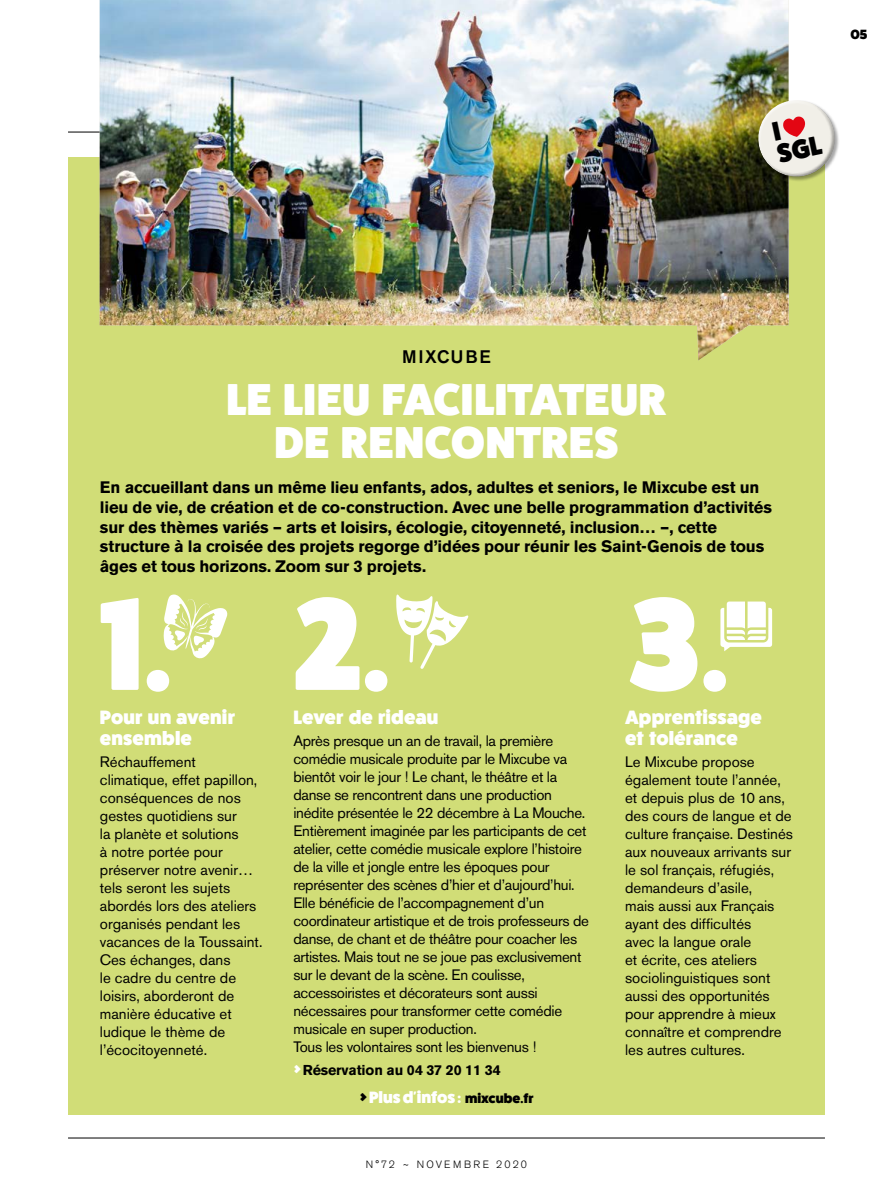
<style>
.page{position:relative;width:893px;height:1191px;background:#fff}
.page>*{position:absolute;margin:0;border:0;box-sizing:border-box;transform-origin:0 0}
.t1{font:131.55px "Fat Frank";color:#fff}
.quoi_de_neuf_titre_b{font:45px/43.5px "Fat Frank";letter-spacing:.005em;color:#fff;text-align:center}
.quoi_de_neuf_sous_ti{font:19.5px/21px "Fat Frank";letter-spacing:.005em;color:#fff}
.quoi_de_neuf_surtitr{font:500 18px "Akzidenz Grotesk BE";letter-spacing:.08em;color:#000}
.chapô{font:700 16.5px/19.8px "Akzidenz Grotesk BE";letter-spacing:-.01em;color:#000}
.t2{font:16.5px "Fat Frank";color:#fff}
.texte_ok{font:15px/18px "Akzidenz Grotesk BE";letter-spacing:-.02em;color:#000}
.texte_ok-2{font:15px/18px "Akzidenz Grotesk BE";color:#000}
.t3{font:700 14.25px "Akzidenz Grotesk BE";letter-spacing:-.01em;color:#000}
.t4{font:13.5px "Fat Frank";color:#000}
.t5{font:300 10.5px "Akzidenz Grotesk BE";letter-spacing:.2em;color:#000}
.s1{font-family:"Fat Frank";font-weight:400;font-size:25.5px;color:#fff}
.s2{font-size:25.5px;color:#000}
.s3{font-size:13.5px;color:#000}
</style>
<div class="page">
<div style="left:68px;top:157px;width:757px;height:957px;background:#d1dd77"></div>
<hr style="left:68px;top:132px;width:757px;height:1px;background:#000">
<hr style="left:68px;top:1137px;width:757px;height:1px;background:#000">
<img style="left:100px;top:0;width:688px;height:360px">
<svg style="left:164px;top:594px;width:63px;height:65px"></svg>
<svg style="left:396px;top:594px;width:72px;height:75px"></svg>
<svg style="left:720px;top:601px;width:52px;height:50px"></svg>
<img style="left:746px;top:90px;width:93px;height:96px">
<p class="t4" style="left:850px;top:26px;width:19px">05</p>
<p class="quoi_de_neuf_surtitr" style="left:402px;top:345px;width:90px">MIXCUBE</p>
<p class="quoi_de_neuf_titre_b" style="left:227px;top:377px;width:441px">LE LIEU FACILITATEUR<br>DE RENCONTRES</p>
<p class="chapô" style="left:100px;top:477px;width:674px">En accueillant dans un même lieu enfants, ados, adultes et seniors, le Mixcube est un lieu de vie, de création et de co-construction. Avec une belle programmation d’activités sur des thèmes variés – arts et loisirs, écologie, citoyenneté, inclusion… –, cette structure à la croisée des projets regorge d’idées pour réunir les Saint-Genois de tous âges et tous horizons. Zoom sur 3 projets.</p>
<p class="t1" style="left:100px;top:565px;width:74px">1.</p>
<p class="t1" style="left:293px;top:565px;width:99px">2.</p>
<p class="t1" style="left:625px;top:565px;width:106px">3.</p>
<p class="quoi_de_neuf_sous_ti" style="left:100px;top:706px;width:137px">Pour un avenir ensemble</p>
<p class="texte_ok-2" style="left:100px;top:753px;width:164px">Réchauffement climatique, effet papillon, conséquences de nos gestes quotidiens sur<br>la planète et solutions<br>à notre portée pour préserver notre avenir… tels seront les sujets abordés lors des ateliers organisés pendant les vacances de la Toussaint.<br>Ces échanges, dans<br>le cadre du centre de loisirs, aborderont de manière éducative et ludique le thème de l’écocitoyenneté.</p>
<p class="quoi_de_neuf_sous_ti" style="left:293px;top:706px;width:147px">Lever de rideau</p>
<p class="texte_ok" style="left:293px;top:732px;width:297px">Après presque un an de travail, la première comédie musicale produite par le Mixcube va bientôt voir le jour ! Le chant, le théâtre et la danse se rencontrent dans une production inédite présentée le 22 décembre à La Mouche.<br>Entièrement imaginée par les participants de cet atelier, cette comédie musicale explore l’histoire de la ville et jongle entre les époques pour représenter des scènes d’hier et d’aujourd’hui.<br>Elle bénéficie de l’accompagnement d’un coordinateur artistique et de trois professeurs de danse, de chant et de théâtre pour coacher les artistes. Mais tout ne se joue pas exclusivement sur le devant de la scène. En coulisse, accessoiristes et décorateurs sont aussi nécessaires pour transformer cette comédie musicale en super production.<br>Tous les volontaires sont les bienvenus !</p>
<p class="t3" style="left:293px;top:1061px;width:209px"><span class="s1">&gt;</span>Réservation au 04 37 20 11 34</p>
<p class="t2" style="left:359px;top:1087px;width:176px"><span class="s2">&gt;</span>Plus d'infos : <span class="s3">mixcube.fr</span></p>
<p class="t5" style="left:366px;top:1158px;width:163px">N°72 ~ NOVEMBRE 2020</p>
<p class="quoi_de_neuf_sous_ti" style="left:625px;top:706px;width:138px">Apprentissage et tolérance</p>
<p class="texte_ok-2" style="left:625px;top:753px;width:169px">Le Mixcube propose également toute l’année, et depuis plus de 10 ans, des cours de langue et de culture française. Destinés aux nouveaux arrivants sur le sol français, réfugiés, demandeurs d’asile,<br>mais aussi aux Français ayant des difficultés<br>avec la langue orale<br>et écrite, ces ateliers sociolinguistiques sont aussi des opportunités pour apprendre à mieux connaître et comprendre les autres cultures.</p>
</div>
